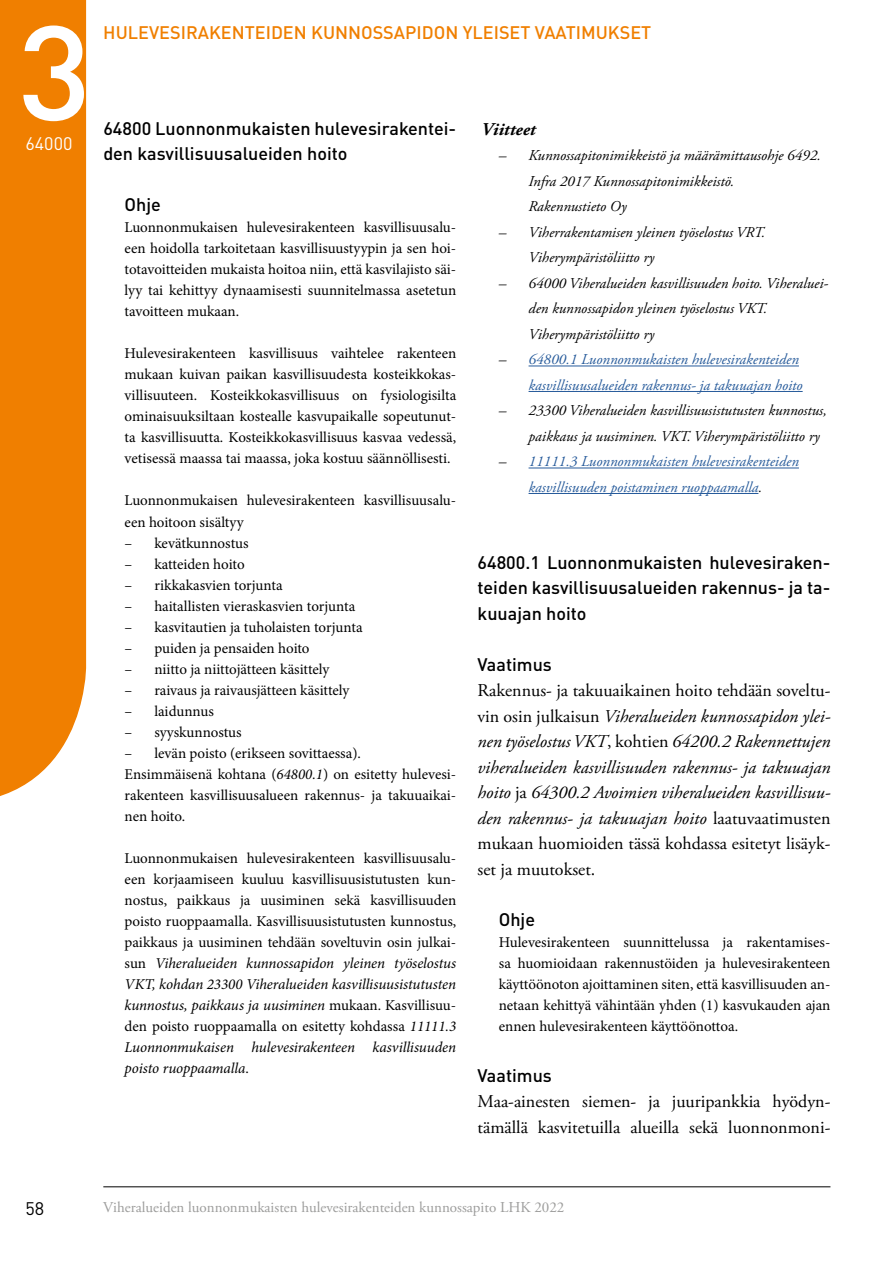
<style>
.page{position:relative;width:893px;height:1263px;background:#fff}
.page>*{position:absolute;margin:0;border:0;box-sizing:border-box;transform-origin:0 0}
.t1{font:italic 18px/25.5px "Adobe Garamond Pro";color:#000;text-align:justify}
.t2{font:500 18px/25.5px "DINOT";color:#000}
.t3{font:18px/25.5px "Adobe Garamond Pro";color:#000}
.t4{font:500 18px "DINOT";color:#f07f00}
.t5{font:italic 700 18px "Adobe Garamond Pro";color:#000}
.t6{font:18px "DINOT";color:#fff}
.t7{font:18px "DINOT";color:#000}
.t8{font:15px/21px "Minion Pro";color:#000;text-align:justify}
.t9{font:italic 15px/25.5px "Adobe Garamond Pro";color:#000}
.t10{font:italic 15px/25.5px "Adobe Garamond Pro";color:#275b9b;text-align:right}
.t11{font:15px "Adobe Garamond Pro";color:#9d9d9c}
.s1{font-style:italic}
.s2{color:#000}
.s3{font-style:normal}
</style>
<div class="page">
<svg style="left:0;top:0;width:87px;height:796px;background:#f18813"></svg>
<svg style="left:23px;top:26px;width:61px;height:95px"></svg>
<hr style="left:103px;top:1186px;width:727px;height:1px;background:#000">
<hr style="left:529px;top:366px;width:270px;height:1px;background:#275b9b">
<hr style="left:529px;top:391px;width:274px;height:1px;background:#275b9b">
<hr style="left:529px;top:468px;width:270px;height:1px;background:#275b9b">
<hr style="left:529px;top:493px;width:229px;height:1px;background:#275b9b">
<p class="t4" style="left:103px;top:21px;width:550px">HULEVESIRAKENTEIDEN KUNNOSSAPIDON YLEISET VAATIMUKSET</p>
<p class="t6" style="left:26px;top:132px;width:48px">64000</p>
<p class="t7" style="left:26px;top:1197px;width:20px">58</p>
<p class="t2" style="left:103px;top:115px;width:354px">64800 Luonnonmukaisten hulevesirakentei&shy;den kasvillisuusalueiden hoito</p>
<p class="t2" style="left:125px;top:192px;width:38px">Ohje</p>
<p class="t8" style="left:125px;top:217px;width:333px">Luonnonmukaisen hulevesirakenteen kasvillisuusalu&shy;een hoidolla tarkoitetaan kasvillisuustyypin ja sen hoi&shy;totavoitteiden mukaista hoitoa niin, että kasvilajisto säi&shy;lyy tai kehittyy dynaamisesti suunnitelmassa asetetun tavoitteen mukaan.</p>
<p class="t8" style="left:125px;top:343px;width:333px">Hulevesirakenteen kasvillisuus vaihtelee rakenteen mukaan kuivan paikan kasvillisuudesta kosteikkokas&shy;villisuuteen. Kosteikkokasvillisuus on fysiologisilta ominaisuuksiltaan kostealle kasvupaikalle sopeutunut&shy;ta kasvillisuutta. Kosteikkokasvillisuus kasvaa vedessä, vetisessä maassa tai maassa, joka kostuu säännöllisesti.</p>
<p class="t8" style="left:125px;top:490px;width:333px">Luonnonmukaisen hulevesirakenteen kasvillisuusalu&shy;een hoitoon sisältyy</p>
<p class="t8" style="left:125px;top:532px;width:125px">– kevätkunnostus</p>
<p class="t8" style="left:125px;top:553px;width:122px">– katteiden hoito</p>
<p class="t8" style="left:125px;top:574px;width:160px">– rikkakasvien torjunta</p>
<p class="t8" style="left:125px;top:595px;width:232px">– haitallisten vieraskasvien torjunta</p>
<p class="t8" style="left:125px;top:616px;width:239px">– kasvitautien ja tuholaisten torjunta</p>
<p class="t8" style="left:125px;top:637px;width:187px">– puiden ja pensaiden hoito</p>
<p class="t8" style="left:125px;top:658px;width:206px">– niitto ja niittojätteen käsittely</p>
<p class="t8" style="left:125px;top:679px;width:226px">– raivaus ja raivausjätteen käsittely</p>
<p class="t8" style="left:125px;top:700px;width:91px">– laidunnus</p>
<p class="t8" style="left:125px;top:721px;width:119px">– syyskunnostus</p>
<p class="t8" style="left:125px;top:742px;width:333px;text-align:left">– levän poisto (erikseen sovittaessa).<br>Ensimmäisenä kohtana (<span class="s1">64800.1</span>) on esitetty hulevesi&shy;rakenteen kasvillisuusalueen rakennus- ja takuuaikai&shy;nen hoito.</p>
<p class="t8" style="left:125px;top:847px;width:333px">Luonnonmukaisen hulevesirakenteen kasvillisuusalu&shy;een korjaamiseen kuuluu kasvillisuusistutusten kun&shy;nostus, paikkaus ja uusiminen sekä kasvillisuuden poisto ruoppaamalla. Kasvillisuusistutusten kunnostus, paikkaus ja uusiminen tehdään soveltuvin osin julkai&shy;sun <span class="s1">Viheralueiden kunnossapidon yleinen työselostus VKT, kohdan 23300 Viheralueiden kasvillisuusistutusten kunnostus, paikkaus ja uusiminen</span> mukaan. Kasvillisuu&shy;den poisto ruoppaamalla on esitetty kohdassa <span class="s1">11111.3<br>Luonnonmukaisen hulevesirakenteen kasvillisuuden poisto ruoppaamalla</span>.</p>
<p class="t5" style="left:481px;top:119px;width:56px">Viitteet</p>
<p class="t9" style="left:529px;top:143px;width:294px;text-indent:-30px">– Kunnossapitonimikkeistö ja määrämittausohje 6492.<br>Infra 2017 Kunnossapitonimikkeistö.<br>Rakennustieto Oy</p>
<p class="t9" style="left:529px;top:220px;width:238px;text-indent:-30px">– Viherrakentamisen yleinen työselostus VRT.<br>Viherympäristöliitto ry</p>
<p class="t9" style="left:529px;top:271px;width:301px;text-indent:-30px">– 64000 Viheralueiden kasvillisuuden hoito. Viheraluei&shy;den kunnossapidon yleinen työselostus VKT.<br>Viherympäristöliitto ry</p>
<p class="t10" style="left:499px;top:347px;width:305px"><span class="s2">–</span> 64800.1 Luonnonmukaisten hulevesirakenteiden kasvillisuusalueiden rakennus- ja takuuajan hoito</p>
<p class="t9" style="left:529px;top:398px;width:300px;text-indent:-30px">– 23300 Viheralueiden kasvillisuusistutusten kunnostus, paikkaus ja uusiminen. VKT. Viherympäristöliitto ry</p>
<p class="t10" style="left:499px;top:449px;width:302px;text-align:center"><span class="s2">–</span> 11111.3 Luonnonmukaisten hulevesirakenteiden kasvillisuuden poistaminen ruoppaamalla<span class="s2">.</span></p>
<p class="t2" style="left:477px;top:549px;width:354px;text-align:justify">64800.1 Luonnonmukaisten hulevesiraken&shy;teiden kasvillisuusalueiden rakennus- ja ta&shy;kuuajan hoito</p>
<p class="t2" style="left:477px;top:651px;width:76px">Vaatimus</p>
<p class="t1" style="left:477px;top:678px;width:354px"><span class="s3">Rakennus- ja takuuaikainen hoito tehdään soveltu&shy;vin osin julkaisun</span> Viheralueiden kunnossapidon ylei&shy;nen työselostus VKT<span class="s3">, kohtien</span> 64200.2 Rakennettujen viheralueiden kasvillisuuden rakennus- ja takuuajan hoito <span class="s3">ja</span> 64300.2 Avoimien viheralueiden kasvillisuu&shy;den rakennus- ja takuuajan hoito <span class="s3">laatuvaatimusten mukaan huomioiden tässä kohdassa esitetyt lisäyk&shy;set ja muutokset.</span></p>
<p class="t2" style="left:499px;top:906px;width:38px">Ohje</p>
<p class="t8" style="left:499px;top:931px;width:333px">Hulevesirakenteen suunnittelussa ja rakentamises&shy;sa huomioidaan rakennustöiden ja hulevesirakenteen käyttöönoton ajoittaminen siten, että kasvillisuuden an&shy;netaan kehittyä vähintään yhden (1) kasvukauden ajan ennen hulevesirakenteen käyttöönottoa.</p>
<p class="t2" style="left:477px;top:1062px;width:76px">Vaatimus</p>
<p class="t3" style="left:477px;top:1089px;width:354px">Maa-ainesten siemen- ja juuripankkia hyödyn&shy;tämällä kasvitetuilla alueilla sekä luonnonmoni-</p>
<p class="t11" style="left:103px;top:1198px;width:462px">Viheralueiden luonnonmukaisten hulevesirakenteiden kunnossapito LHK 2022</p>
</div>
